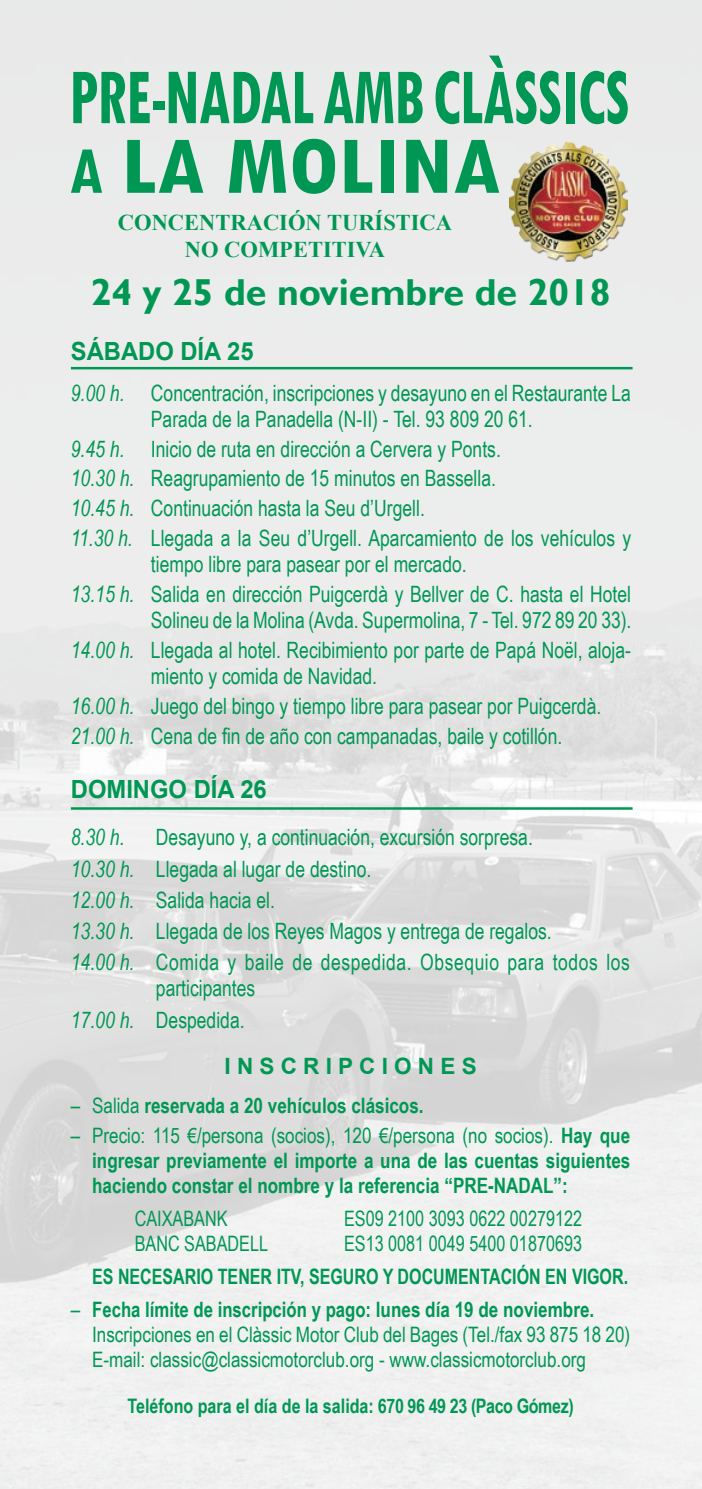
<style>
.page{position:relative;width:702px;height:1489px;background:#fff}
.page>*{position:absolute;margin:0;border:0;box-sizing:border-box;transform-origin:0 0}
.t1{font:700 condensed 86.75px "Tw Cen";color:#009754;scale:1.11 1}
.t2{font:700 condensed 84px "Tw Cen";letter-spacing:-.015em;color:#009754;scale:.76 1}
.t3{font:700 37.5px "Gill Sans";color:#009754}
.t4{font:700 25px "Arial";color:#009754;scale:.95 1}
.t5{font:22.5px/29.8px "Arial Narrow";color:#009754;scale:.95 1}
.t6{font:700 22.5px/27px "Times New Roman";color:#009754;text-align:center}
.t7{font:700 22.5px "Arial";color:#009754}
.t8{font:italic 22.5px "Arial Narrow";color:#009754;scale:.95 1}
.t9{font:700 21.25px/25px "Arial Narrow";color:#009754;text-align:justify}
.t10{font:21.25px/25.2px "Arial Narrow";color:#009754}
.t11{font:21.25px "Arial Narrow";color:#009754;scale:.93 1}
.t12{font:700 21.25px "Arial Narrow";color:#009754;scale:.92 1}
.t13{font:700 20px "Arial Narrow";color:#009754}
.s1{font-size:71px}
.s2{font-style:italic}
.s3{font-weight:400}
.s4{font-weight:700}
</style>
<div class="page">
<img style="left:0;top:0;width:702px;height:1488px">
<hr style="left:71px;top:367px;width:561px;height:2px;background:#009754">
<hr style="left:71px;top:807px;width:561px;height:2px;background:#009754">
<img style="left:509px;top:142px;width:118px;height:120px">
<h2 class="t2" style="left:69px;top:46px;width:738px">PRE-NADAL AMB CLÀSSICS</h2>
<h1 class="t1" style="left:69px;top:113px;width:390px"><span class="s1">A</span> LA MOLINA</h1>
<p class="t6" style="left:118px;top:208px;width:335px">CONCENTRACIÓN TURÍSTICA<br>NO COMPETITIVA</p>
<h3 class="t3" style="left:91px;top:270px;width:521px">24 y 25 de noviembre de 2018</h3>
<p class="t4" style="left:71px;top:334px;width:194px">SÁBADO DÍA 25</p>
<p class="t5" style="left:151px;top:378px;width:507px;line-height:26.2px;text-indent:-80px"><span class="s2">9.00 h.</span> Concentración, inscripciones y desayuno en el Restaurante La<br>Parada de la Panadella (N-II) - Tel. 93 809 20 61.</p>
<p class="t5" style="left:71px;top:433px;width:591px"><span class="s2">9.45 h.</span> Inicio de ruta en dirección a Cervera y Ponts.<br><span class="s2">10.30 h.</span> Reagrupamiento de 15 minutos en Bassella.<br><span class="s2">10.45 h.</span> Continuación hasta la Seu d’Urgell.<br><span class="s2">11.30 h.</span> Llegada a la Seu d’Urgell. Aparcamiento de los vehículos y</p>
<p class="t5" style="left:71px;top:548px;width:591px;text-indent:80px">tiempo libre para pasear por el mercado.<br><span class="s2">13.15 h.</span> Salida en dirección Puigcerdà y Bellver de C. hasta el Hotel</p>
<p class="t5" style="left:71px;top:604px;width:591px;text-align:right">Solineu de la Molina (Avda. Supermolina, 7 - Tel. 972 89 20 33).<br><span class="s2">14.00 h.</span> Llegada al hotel. Recibimiento por parte de Papá Noël, aloja-</p>
<p class="t5" style="left:71px;top:660px;width:560px;text-indent:80px">miento y comida de Navidad.<br><span class="s2">16.00 h.</span> Juego del bingo y tiempo libre para pasear por Puigcerdà.<br><span class="s2">21.00 h.</span> Cena de fin de año con campanadas, baile y cotillón.</p>
<p class="t4" style="left:71px;top:772px;width:208px">DOMINGO DÍA 26</p>
<p class="t8" style="left:71px;top:821px;width:58px">8.30 h.</p>
<p class="t5" style="left:71px;top:820px;width:590px;line-height:31.2px;text-indent:85px">Desayuno y, a continuación, excursión sorpresa.<br><span class="s2">10.30 h.</span> Llegada al lugar de destino.<br><span class="s2">12.00 h.</span> Salida hacia el.<br><span class="s2">13.30 h.</span> Llegada de los Reyes Magos y entrega de regalos.<br><span class="s2">14.00 h.</span> Comida y baile de despedida. Obsequio para todos los</p>
<p class="t5" style="left:71px;top:972px;width:196px;line-height:31.2px;text-indent:85px">participantes<br><span class="s2">17.00 h.</span> Despedida.</p>
<p class="t7" style="left:224px;top:1050px;width:254px">I N S C R I P C I O N E S</p>
<p class="t9" style="left:71px;top:1091px;width:354px"><span class="s3">– Salida</span> reservada a 20 vehículos clásicos.</p>
<p class="t9" style="left:92px;top:1122px;width:539px;text-indent:-21px"><span class="s3">– Precio: 115 €/persona (socios), 120 €/persona (no socios).</span> Hay que ingresar previamente el importe a una de las cuentas siguientes haciendo constar el nombre y la referencia “PRE-NADAL”:</p>
<p class="t11" style="left:135px;top:1202px;width:101px">CAIXABANK</p>
<p class="t11" style="left:344px;top:1202px;width:257px">ES09 2100 3093 0622 00279122</p>
<p class="t11" style="left:135px;top:1227px;width:145px">BANC SABADELL</p>
<p class="t11" style="left:344px;top:1227px;width:257px">ES13 0081 0049 5400 01870693</p>
<p class="t12" style="left:92px;top:1260px;width:584px">ES NECESARIO TENER ITV, SEGURO Y DOCUMENTACIÓN EN VIGOR.</p>
<p class="t10" style="left:92px;top:1295px;width:539px;text-indent:-21px">– <span class="s4">Fecha límite de inscripción y pago: lunes día 19 de noviembre.<br></span>Inscripciones en el Clàssic Motor Club del Bages (Tel./fax 93 875 18 20)<br>E-mail: classic@classicmotorclub.org - www.classicmotorclub.org</p>
<p class="t13" style="left:127px;top:1390px;width:447px">Teléfono para el día de la salida: 670 96 49 23 (Paco Gómez)</p>
</div>
